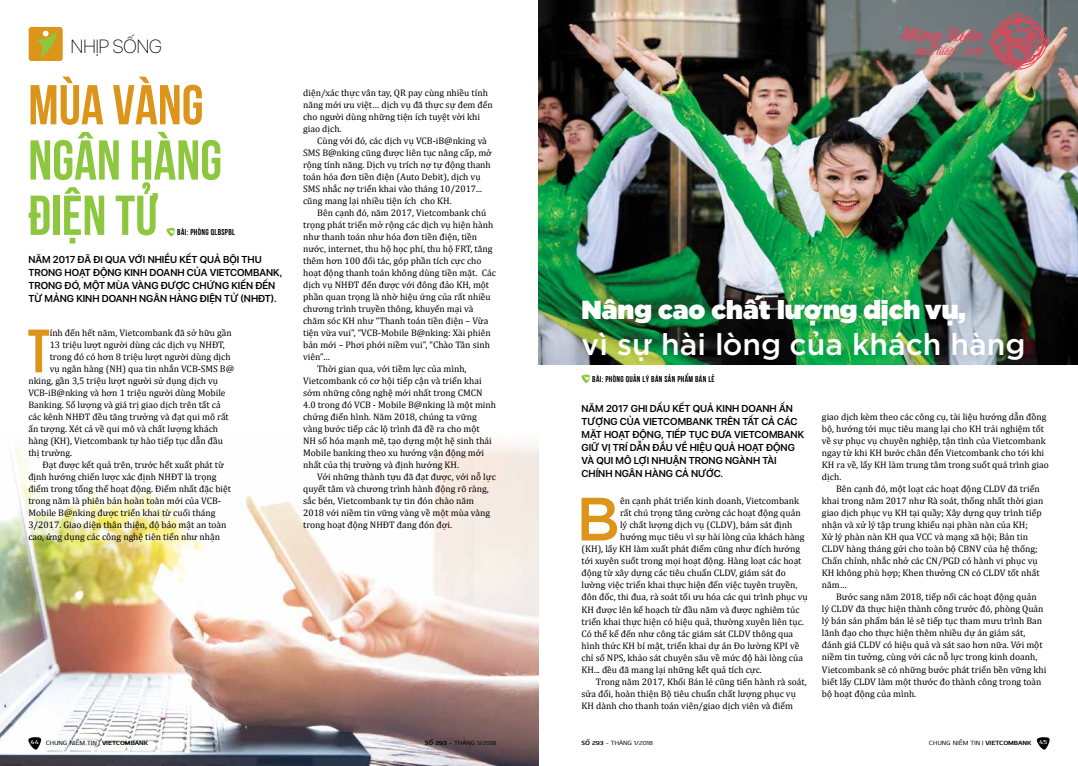
<style>
.page{position:relative;width:1078px;height:766px;background:#fff}
.page>*{position:absolute;margin:0;border:0;box-sizing:border-box;transform-origin:0 0}
.t1{font:60.9px "UTM Bebas";color:#dd941b}
.t2{font:500 60.9px "i Ciel Gotham";color:#dd941b}
.t3{font:56px/55.2px "UTM Bebas";color:#8dc63f}
.t4{font:56px "UTM Bebas";color:#dd941b}
.t5{font:500 30px "i Ciel Gotham";color:#fff}
.t6{font:900 26px "i Ciel Gotham";color:#fff}
.t7{font:22.6px "Sign Painter House Script";color:#ef4056}
.t8{font:100 19px "SFUI Display";color:#000}
.t9{font:13.3px "Sign Painter House Script";color:#ef4056}
.t10{font:600 10px/13px "SFUI Display";color:#000}
.t11{font:9.5px/12px "Cambria";color:#000}
.t12{font:8.5px "UTM Bebas";letter-spacing:.04em;color:#000}
.t13{font:500 6px "Kuro";letter-spacing:-.02em;color:#000}
.t14{font:600 6px "Kuro";color:#fff}
.s1{font-weight:600;color:#fff}
.s2{font-weight:700}
</style>
<div class="page">
<img style="left:539px;top:0;width:538px;height:364px">
<img style="left:0;top:444px;width:539px;height:321px">
<div style="left:29px;top:27px;width:34px;height:34px;background:#dd941b;border-radius:3px"></div>
<svg style="left:36px;top:30px;width:21px;height:28px"></svg>
<svg style="left:166px;top:228px;width:9px;height:8px"></svg>
<svg style="left:581px;top:374px;width:9px;height:9px"></svg>
<svg style="left:28px;top:737px;width:13px;height:12px"></svg>
<svg style="left:1036px;top:737px;width:13px;height:12px"></svg>
<svg style="left:988px;top:15px;width:61px;height:55px;background:#a46970"></svg>
<h3 class="t8" style="left:71px;top:34px;width:92px">NHỊP SỐNG</h3>
<h2 class="t4" style="left:28px;top:64px;width:177px">MÙA VÀNG</h2>
<h2 class="t3" style="left:28px;top:127px;width:195px">NGÂN HÀNG<br>ĐIỆN TỬ</h2>
<p class="t12" style="left:177px;top:226px;width:59px">BÀI: PHÒNG QLBSPBL</p>
<p class="t10" style="left:28px;top:253px;width:255px">NĂM 2017 ĐÃ ĐI QUA VỚI NHIỀU KẾT QUẢ BỘI THU TRONG HOẠT ĐỘNG KINH DOANH CỦA VIETCOMBANK, TRONG ĐÓ, MỘT MÙA VÀNG ĐƯỢC CHỨNG KIẾN ĐẾN TỪ MẢNG KINH DOANH NGÂN HÀNG ĐIỆN TỬ (NHĐT).</p>
<h1 class="t1" style="left:28px;top:307px;width:23px">T</h1>
<p class="t11" style="left:50px;top:327px;width:184px">ính đến hết năm, Vietcombank đã sở hữu gần</p>
<p class="t11" style="left:50px;top:339px;width:176px">13 triệu lượt người dùng các dịch vụ NHĐT,</p>
<p class="t11" style="left:50px;top:351px;width:182px">trong đó có hơn 8 triệu lượt người dùng dịch</p>
<p class="t11" style="left:50px;top:363px;width:186px">vụ ngân hàng (NH) qua tin nhắn VCB-SMS B@</p>
<p class="t11" style="left:28px;top:375px;width:191px">nking, gần 3,5 triệu lượt người sử dụng dịch vụ</p>
<p class="t11" style="left:28px;top:387px;width:199px">VCB-iB@nking và hơn 1 triệu người dùng Mobile</p>
<p class="t11" style="left:28px;top:399px;width:194px">Banking. Số lượng và giá trị giao dịch trên tất cả</p>
<p class="t11" style="left:28px;top:411px;width:202px">các kênh NHĐT đều tăng trưởng và đạt qui mô rất</p>
<p class="t11" style="left:28px;top:423px;width:191px">ấn tượng. Xét cả về qui mô và chất lượng khách</p>
<p class="t11" style="left:28px;top:435px;width:196px">hàng (KH), Vietcombank tự hào tiếp tục dẫn đầu</p>
<p class="t11" style="left:28px;top:447px;width:45px">thị trường.</p>
<p class="t11" style="left:43px;top:459px;width:183px">Đạt được kết quả trên, trước hết xuất phát từ</p>
<p class="t11" style="left:28px;top:471px;width:189px">định hướng chiến lược xác định NHĐT là trọng</p>
<p class="t11" style="left:28px;top:483px;width:204px">điểm trong tổng thể hoạt động. Điểm nhất đặc biệt</p>
<p class="t11" style="left:28px;top:495px;width:194px">trong năm là phiên bản hoàn toàn mới của VCB-</p>
<p class="t11" style="left:28px;top:507px;width:189px">Mobile B@nking được triển khai từ cuối tháng</p>
<p class="t11" style="left:28px;top:519px;width:200px">3/2017. Giao diện thân thiện, độ bảo mật an toàn</p>
<p class="t11" style="left:28px;top:531px;width:193px">cao, ứng dụng các công nghệ tiên tiến như nhận</p>
<p class="t11" style="left:303px;top:87px;width:191px">diện/xác thực vân tay, QR pay cùng nhiều tính năng mới ưu việt… dịch vụ đã thực sự đem đến cho người dùng những tiện ích tuyệt vời khi giao dịch.</p>
<p class="t11" style="left:303px;top:135px;width:190px;text-indent:14px">Cùng với đó, các dịch vụ VCB-iB@nking và SMS B@nking cũng được liên tục nâng cấp, mở rộng tính năng. Dịch vụ trích nợ tự động thanh toán hóa đơn tiền điện (Auto Debit), dịch vụ SMS nhắc nợ triển khai vào tháng 10/2017... cũng mang lại nhiều tiện ích cho KH.</p>
<p class="t11" style="left:317px;top:207px;width:170px">Bên cạnh đó, năm 2017, Vietcombank chú</p>
<p class="t11" style="left:303px;top:219px;width:192px">trọng phát triển mở rộng các dịch vụ hiện hành</p>
<p class="t11" style="left:303px;top:231px;width:175px">như thanh toán như hóa đơn tiền điện, tiền</p>
<p class="t11" style="left:303px;top:243px;width:191px">nước, internet, thu hộ học phí, thu hộ FRT, tăng</p>
<p class="t11" style="left:303px;top:255px;width:180px">thêm hơn 100 đối tác, góp phần tích cực cho</p>
<p class="t11" style="left:303px;top:267px;width:194px">hoạt động thanh toán không dùng tiền mặt. Các</p>
<p class="t11" style="left:303px;top:279px;width:187px">dịch vụ NHĐT đến được với đông đảo KH, một</p>
<p class="t11" style="left:303px;top:291px;width:189px">phần quan trọng là nhờ hiệu ứng của rất nhiều</p>
<p class="t11" style="left:303px;top:303px;width:172px">chương trình truyền thông, khuyến mại và</p>
<p class="t11" style="left:303px;top:315px;width:187px">chăm sóc KH như “Thanh toán tiền điện – Vừa</p>
<p class="t11" style="left:303px;top:327px;width:189px">tiện vừa vui”, “VCB-Mobile B@nking: Xài phiên</p>
<p class="t11" style="left:303px;top:339px;width:188px">bản mới – Phơi phới niềm vui”, “Chào Tân sinh</p>
<p class="t11" style="left:303px;top:351px;width:28px">viên”…</p>
<p class="t11" style="left:317px;top:363px;width:151px">Thời gian qua, với tiềm lực của mình,</p>
<p class="t11" style="left:303px;top:375px;width:180px">Vietcombank có cơ hội tiếp cận và triển khai</p>
<p class="t11" style="left:303px;top:387px;width:181px">sớm những công nghệ mới nhất trong CMCN</p>
<p class="t11" style="left:303px;top:399px;width:194px">4.0 trong đó VCB - Mobile B@nking là một minh</p>
<p class="t11" style="left:303px;top:411px;width:175px">chứng điển hình. Năm 2018, chúng ta vững</p>
<p class="t11" style="left:303px;top:423px;width:178px">vàng bước tiếp các lộ trình đã đề ra cho một</p>
<p class="t11" style="left:303px;top:435px;width:190px">NH số hóa mạnh mẽ, tạo dựng một hệ sinh thái</p>
<p class="t11" style="left:303px;top:447px;width:182px">Mobile banking theo xu hướng vận động mới</p>
<p class="t11" style="left:303px;top:459px;width:157px">nhất của thị trường và định hướng KH.</p>
<p class="t11" style="left:317px;top:471px;width:180px">Với những thành tựu đã đạt được, với nỗ lực</p>
<p class="t11" style="left:303px;top:483px;width:187px">quyết tâm và chương trình hành động rõ ràng,</p>
<p class="t11" style="left:303px;top:495px;width:172px">sắc bén, Vietcombank tự tin đón chào năm</p>
<p class="t11" style="left:303px;top:507px;width:188px">2018 với niềm tin vững vàng về một mùa vàng</p>
<p class="t11" style="left:303px;top:519px;width:150px">trong hoạt động NHĐT đang đón đợi.</p>
<h3 class="t7" style="left:901px;top:20px;width:82px">Mừng Xuân</h3>
<h3 class="t9" style="left:914px;top:43px;width:69px">Mậu Tuất - 2018</h3>
<h3 class="t6" style="left:581px;top:289px;width:386px">Nâng cao chất lượng dịch vụ,</h3>
<h3 class="t5" style="left:581px;top:322px;width:445px">vì sự hài lòng của khách hàng</h3>
<p class="t12" style="left:592px;top:373px;width:124px">BÀI: PHÒNG QUẢN LÝ BÁN SẢN PHẨM BÁN LẺ</p>
<p class="t10" style="left:581px;top:402px;width:224px">NĂM 2017 GHI DẤU KẾT QUẢ KINH DOANH ẤN TƯỢNG CỦA VIETCOMBANK TRÊN TẤT CẢ CÁC MẶT HOẠT ĐỘNG, TIẾP TỤC ĐƯA VIETCOMBANK GIỮ VỊ TRÍ DẪN ĐẦU VỀ HIỆU QUẢ HOẠT ĐỘNG VÀ QUI MÔ LỢI NHUẬN TRONG NGÀNH TÀI CHÍNH NGÂN HÀNG CẢ NƯỚC.</p>
<h1 class="t2" style="left:576px;top:473px;width:45px">B</h1>
<p class="t11" style="left:620px;top:495px;width:180px">ên cạnh phát triển kinh doanh, Vietcombank</p>
<p class="t11" style="left:620px;top:507px;width:182px">rất chú trọng tăng cường các hoạt động quản</p>
<p class="t11" style="left:620px;top:519px;width:174px">lý chất lượng dịch vụ (CLDV), bám sát định</p>
<p class="t11" style="left:620px;top:531px;width:186px">hướng mục tiêu vì sự hài lòng của khách hàng</p>
<p class="t11" style="left:581px;top:543px;width:220px">(KH), lấy KH làm xuất phát điểm cũng như đích hướng</p>
<p class="t11" style="left:581px;top:555px;width:221px">tới xuyên suốt trong mọi hoạt động. Hàng loạt các hoạt</p>
<p class="t11" style="left:581px;top:567px;width:206px">động từ xây dựng các tiêu chuẩn CLDV, giám sát đo</p>
<p class="t11" style="left:581px;top:579px;width:217px">lường việc triển khai thực hiện đến việc tuyên truyền,</p>
<p class="t11" style="left:581px;top:591px;width:228px">đôn đốc, thi đua, rà soát tối ưu hóa các qui trình phục vụ</p>
<p class="t11" style="left:581px;top:603px;width:219px">KH được lên kế hoạch từ đầu năm và được nghiêm túc</p>
<p class="t11" style="left:581px;top:615px;width:224px">triển khai thực hiện có hiệu quả, thường xuyên liên tục.</p>
<p class="t11" style="left:581px;top:627px;width:213px">Có thể kể đến như công tác giám sát CLDV thông qua</p>
<p class="t11" style="left:581px;top:639px;width:219px">hình thức KH bí mật, triển khai dự án Đo lường KPI về</p>
<p class="t11" style="left:581px;top:651px;width:223px">chỉ số NPS, khảo sát chuyên sâu về mức độ hài lòng của</p>
<p class="t11" style="left:581px;top:663px;width:182px">KH... đều đã mang lại những kết quả tích cực.</p>
<p class="t11" style="left:595px;top:675px;width:212px">Trong năm 2017, Khối Bán lẻ cũng tiến hành rà soát,</p>
<p class="t11" style="left:581px;top:687px;width:216px">sửa đổi, hoàn thiện Bộ tiêu chuẩn chất lượng phục vụ</p>
<p class="t11" style="left:581px;top:699px;width:213px">KH dành cho thanh toán viên/giao dịch viên và điểm</p>
<p class="t11" style="left:821px;top:411px;width:228px">giao dịch kèm theo các công cụ, tài liệu hướng dẫn đồng bộ, hướng tới mục tiêu mang lại cho KH trải nghiệm tốt về sự phục vụ chuyên nghiệp, tận tình của Vietcombank ngay từ khi KH bước chân đến Vietcombank cho tới khi KH ra về, lấy KH làm trung tâm trong suốt quá trình giao dịch.</p>
<p class="t11" style="left:821px;top:483px;width:223px;text-indent:14px">Bên cạnh đó, một loạt các hoạt động CLDV đã triển khai trong năm 2017 như Rà soát, thống nhất thời gian giao dịch phục vụ KH tại quầy; Xây dựng quy trình tiếp nhận và xử lý tập trung khiếu nại phàn nàn của KH;<br>Xử lý phàn nàn KH qua VCC và mạng xã hội; Bản tin CLDV hàng tháng gửi cho toàn bộ CBNV của hệ thống; Chấn chỉnh, nhắc nhở các CN/PGD có hành vi phục vụ KH không phù hợp; Khen thưởng CN có CLDV tốt nhất năm…</p>
<p class="t11" style="left:821px;top:591px;width:226px;text-indent:14px">Bước sang năm 2018, tiếp nối các hoạt động quản<br>lý CLDV đã thực hiện thành công trước đó, phòng Quản lý bán sản phẩm bán lẻ sẽ tiếp tục tham mưu trình Ban lãnh đạo cho thực hiện thêm nhiều dự án giám sát, đánh giá CLDV có hiệu quả và sát sao hơn nữa. Với một niềm tin tưởng, cùng với các nỗ lực trong kinh doanh, Vietcombank sẽ có những bước phát triển bền vững khi biết lấy CLDV làm một thước đo thành công trong toàn bộ hoạt động của mình.</p>
<p class="t13" style="left:31px;top:738px;width:119px"><span class="s1">44</span> CHUNG NIỀM TIN | <span class="s2">VIETCOMBANK</span></p>
<p class="t13" style="left:425px;top:738px;width:73px"><span class="s2">SỐ 293</span> - THÁNG 1/2018</p>
<p class="t13" style="left:581px;top:738px;width:73px"><span class="s2">SỐ 293</span> - THÁNG 1/2018</p>
<p class="t13" style="left:928px;top:738px;width:104px">CHUNG NIỀM TIN | <span class="s2">VIETCOMBANK</span></p>
<p class="t14" style="left:1038px;top:737px;width:9px">45</p>
</div>
